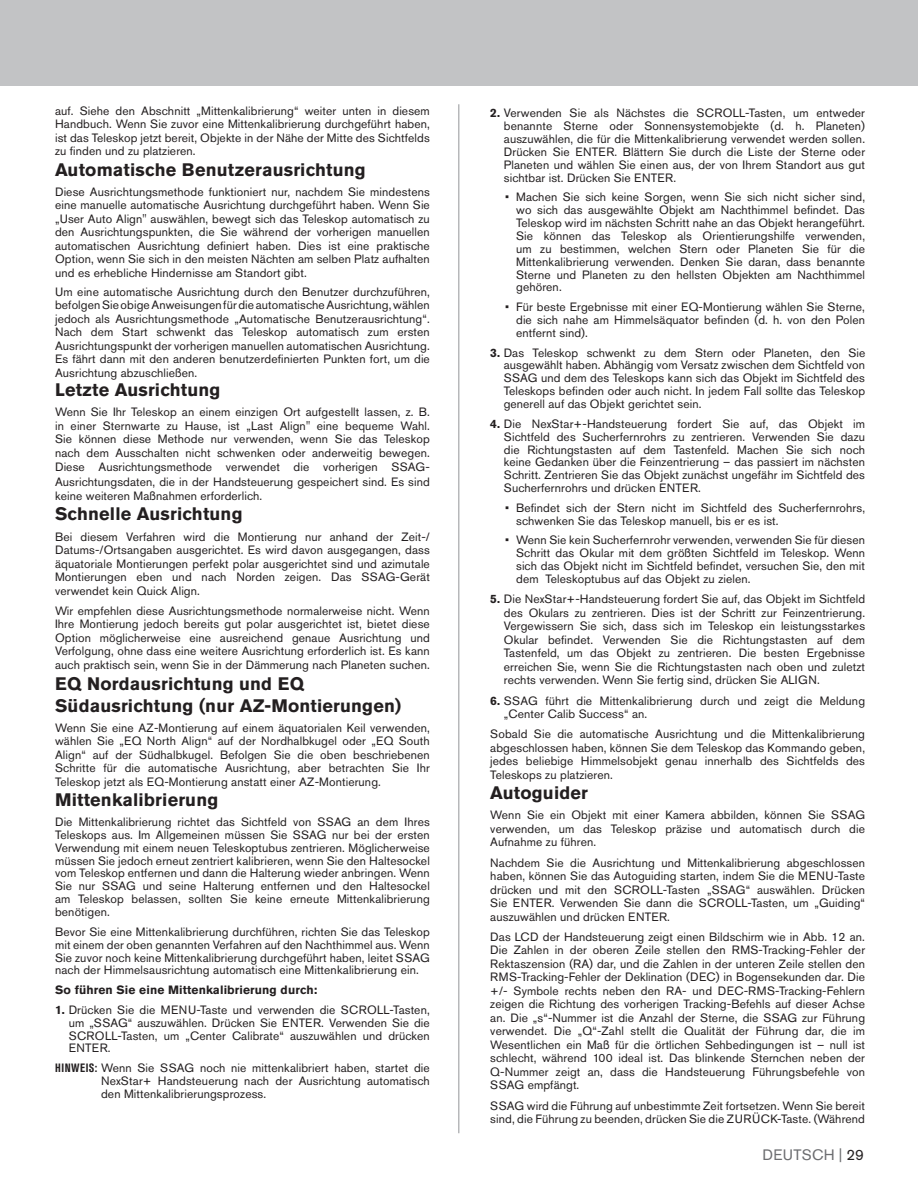
<style>
.page{position:relative;width:918px;height:1188px;background:#fff}
.page>*{position:absolute;margin:0;border:0;box-sizing:border-box;transform-origin:0 0}
.t1{font:700 18px/21.6px "Akzidenz Grotesk Pro";letter-spacing:.01em;color:#231f20}
.t2{font:15px "Akzidenz Grotesk Pro";letter-spacing:.015em;color:#6c6d70}
.t3{font:12px/13.5px "Akzidenz Grotesk Pro";letter-spacing:.01em;color:#231f20;text-align:justify}
.t4{font:700 12px "Akzidenz Grotesk Pro";letter-spacing:.01em;color:#231f20}
.s1{font-weight:700}
.s2{font-weight:700;font-stretch:condensed}
.s3{color:#231f20}
</style>
<div class="page">
<div style="left:0;top:0;width:918px;height:85px;background:#c2c3c5"></div>
<hr style="left:459px;top:104px;width:1px;height:1029px;background:#939598">
<p class="t3" style="left:55px;top:104px;width:376px">auf. Siehe den Abschnitt „Mittenkalibrierung“ weiter unten in diesem Handbuch. Wenn Sie zuvor eine Mittenkalibrierung durchgeführt haben, ist das Teleskop jetzt bereit, Objekte in der Nähe der Mitte des Sichtfelds zu finden und zu platzieren.</p>
<h1 class="t1" style="left:55px;top:158px;width:312px">Automatische Benutzerausrichtung</h1>
<p class="t3" style="left:55px;top:185px;width:376px">Diese Ausrichtungsmethode funktioniert nur, nachdem Sie mindestens eine manuelle automatische Ausrichtung durchgeführt haben. Wenn Sie „User Auto Align" auswählen, bewegt sich das Teleskop automatisch zu den Ausrichtungspunkten, die Sie während der vorherigen manuellen automatischen Ausrichtung definiert haben. Dies ist eine praktische Option, wenn Sie sich in den meisten Nächten am selben Platz aufhalten und es erhebliche Hindernisse am Standort gibt.</p>
<p class="t3" style="left:55px;top:285px;width:376px">Um eine automatische Ausrichtung durch den Benutzer durchzuführen, befolgen Sie obige Anweisungen für die automatische Ausrichtung, wählen jedoch als Ausrichtungsmethode „Automatische Benutzerausrichtung“.<br>Nach dem Start schwenkt das Teleskop automatisch zum ersten Ausrichtungspunkt der vorherigen manuellen automatischen Ausrichtung.<br>Es fährt dann mit den anderen benutzerdefinierten Punkten fort, um die Ausrichtung abzuschließen.</p>
<h1 class="t1" style="left:55px;top:379px;width:167px">Letzte Ausrichtung</h1>
<p class="t3" style="left:55px;top:405px;width:376px;line-height:14px">Wenn Sie Ihr Teleskop an einem einzigen Ort aufgestellt lassen, z. B. in einer Sternwarte zu Hause, ist „Last Align" eine bequeme Wahl.<br>Sie können diese Methode nur verwenden, wenn Sie das Teleskop nach dem Ausschalten nicht schwenken oder anderweitig bewegen.<br>Diese Ausrichtungsmethode verwendet die vorherigen SSAG-Ausrichtungsdaten, die in der Handsteuerung gespeichert sind. Es sind keine weiteren Maßnahmen erforderlich.</p>
<h1 class="t1" style="left:55px;top:503px;width:189px">Schnelle Ausrichtung</h1>
<p class="t3" style="left:55px;top:530px;width:376px">Bei diesem Verfahren wird die Montierung nur anhand der Zeit-/ Datums-/Ortsangaben ausgerichtet. Es wird davon ausgegangen, dass äquatoriale Montierungen perfekt polar ausgerichtet sind und azimutale Montierungen eben und nach Norden zeigen. Das SSAG-Gerät verwendet kein Quick Align.</p>
<p class="t3" style="left:55px;top:604px;width:376px">Wir empfehlen diese Ausrichtungsmethode normalerweise nicht. Wenn Ihre Montierung jedoch bereits gut polar ausgerichtet ist, bietet diese Option möglicherweise eine ausreichend genaue Ausrichtung und Verfolgung, ohne dass eine weitere Ausrichtung erforderlich ist. Es kann auch praktisch sein, wenn Sie in der Dämmerung nach Planeten suchen.</p>
<h1 class="t1" style="left:55px;top:673px;width:348px">EQ Nordausrichtung und EQ<br>Südausrichtung (nur AZ-Montierungen)</h1>
<p class="t3" style="left:55px;top:721px;width:376px">Wenn Sie eine AZ-Montierung auf einem äquatorialen Keil verwenden, wählen Sie „EQ North Align“ auf der Nordhalbkugel oder „EQ South Align“ auf der Südhalbkugel. Befolgen Sie die oben beschriebenen Schritte für die automatische Ausrichtung, aber betrachten Sie Ihr Teleskop jetzt als EQ-Montierung anstatt einer AZ-Montierung.</p>
<h1 class="t1" style="left:55px;top:789px;width:165px">Mittenkalibrierung</h1>
<p class="t3" style="left:55px;top:815px;width:376px;line-height:12.9px">Die Mittenkalibrierung richtet das Sichtfeld von SSAG an dem Ihres Teleskops aus. Im Allgemeinen müssen Sie SSAG nur bei der ersten Verwendung mit einem neuen Teleskoptubus zentrieren. Möglicherweise müssen Sie jedoch erneut zentriert kalibrieren, wenn Sie den Haltesockel vom Teleskop entfernen und dann die Halterung wieder anbringen. Wenn Sie nur SSAG und seine Halterung entfernen und den Haltesockel am Teleskop belassen, sollten Sie keine erneute Mittenkalibrierung benötigen.</p>
<p class="t3" style="left:55px;top:925px;width:376px;line-height:12.9px">Bevor Sie eine Mittenkalibrierung durchführen, richten Sie das Teleskop mit einem der oben genannten Verfahren auf den Nachthimmel aus. Wenn Sie zuvor noch keine Mittenkalibrierung durchgeführt haben, leitet SSAG nach der Himmelsausrichtung automatisch eine Mittenkalibrierung ein.</p>
<p class="t4" style="left:55px;top:982px;width:264px">So führen Sie eine Mittenkalibrierung durch:</p>
<p class="t3" style="left:69px;top:1003px;width:363px;line-height:12.9px;text-indent:-14px"><span class="s1">1.</span> Drücken Sie die MENU-Taste und verwenden die SCROLL-Tasten, um „SSAG“ auszuwählen. Drücken Sie ENTER. Verwenden Sie die SCROLL-Tasten, um „Center Calibrate“ auszuwählen und drücken ENTER.</p>
<p class="t3" style="left:101px;top:1061px;width:330px;line-height:12.9px;text-indent:-46px"><span class="s2">HINWEIS:</span> Wenn Sie SSAG noch nie mittenkalibriert haben, startet die NexStar+ Handsteuerung nach der Ausrichtung automatisch den Mittenkalibrierungsprozess.</p>
<p class="t3" style="left:504px;top:106px;width:363px;line-height:12.9px;text-indent:-14px"><span class="s1">2.</span> Verwenden Sie als Nächstes die SCROLL-Tasten, um entweder benannte Sterne oder Sonnensystemobjekte (d. h. Planeten) auszuwählen, die für die Mittenkalibrierung verwendet werden sollen.<br>Drücken Sie ENTER. Blättern Sie durch die Liste der Sterne oder Planeten und wählen Sie einen aus, der von Ihrem Standort aus gut sichtbar ist. Drücken Sie ENTER.</p>
<p class="t3" style="left:516px;top:190px;width:350px;line-height:12.9px;text-indent:-11px">• Machen Sie sich keine Sorgen, wenn Sie sich nicht sicher sind, wo sich das ausgewählte Objekt am Nachthimmel befindet. Das Teleskop wird im nächsten Schritt nahe an das Objekt herangeführt.<br>Sie können das Teleskop als Orientierungshilfe verwenden, um zu bestimmen, welchen Stern oder Planeten Sie für die Mittenkalibrierung verwenden. Denken Sie daran, dass benannte Sterne und Planeten zu den hellsten Objekten am Nachthimmel gehören.</p>
<p class="t3" style="left:516px;top:300px;width:350px;line-height:12.9px;text-indent:-11px">• Für beste Ergebnisse mit einer EQ-Montierung wählen Sie Sterne, die sich nahe am Himmelsäquator befinden (d. h. von den Polen entfernt sind).</p>
<p class="t3" style="left:504px;top:346px;width:363px;line-height:12.9px;text-indent:-13px"><span class="s1">3.</span> Das Teleskop schwenkt zu dem Stern oder Planeten, den Sie ausgewählt haben. Abhängig vom Versatz zwischen dem Sichtfeld von SSAG und dem des Teleskops kann sich das Objekt im Sichtfeld des Teleskops befinden oder auch nicht. In jedem Fall sollte das Teleskop generell auf das Objekt gerichtet sein.</p>
<p class="t3" style="left:504px;top:417px;width:363px;line-height:12.9px;text-indent:-14px"><span class="s1">4.</span> Die NexStar+-Handsteuerung fordert Sie auf, das Objekt im Sichtfeld des Sucherfernrohrs zu zentrieren. Verwenden Sie dazu die Richtungstasten auf dem Tastenfeld. Machen Sie sich noch keine Gedanken über die Feinzentrierung – das passiert im nächsten Schritt. Zentrieren Sie das Objekt zunächst ungefähr im Sichtfeld des Sucherfernrohrs und drücken ENTER.</p>
<p class="t3" style="left:516px;top:501px;width:350px;line-height:12.9px;text-indent:-11px">• Befindet sich der Stern nicht im Sichtfeld des Sucherfernrohrs, schwenken Sie das Teleskop manuell, bis er es ist.</p>
<p class="t3" style="left:516px;top:534px;width:350px;line-height:12.9px;text-indent:-11px">• Wenn Sie kein Sucherfernrohr verwenden, verwenden Sie für diesen Schritt das Okular mit dem größten Sichtfeld im Teleskop. Wenn sich das Objekt nicht im Sichtfeld befindet, versuchen Sie, den mit dem Teleskoptubus auf das Objekt zu zielen.</p>
<p class="t3" style="left:504px;top:592px;width:363px;text-indent:-14px"><span class="s1">5.</span> Die NexStar+-Handsteuerung fordert Sie auf, das Objekt im Sichtfeld des Okulars zu zentrieren. Dies ist der Schritt zur Feinzentrierung.<br>Vergewissern Sie sich, dass sich im Teleskop ein leistungsstarkes Okular befindet. Verwenden Sie die Richtungstasten auf dem Tastenfeld, um das Objekt zu zentrieren. Die besten Ergebnisse erreichen Sie, wenn Sie die Richtungstasten nach oben und zuletzt rechts verwenden. Wenn Sie fertig sind, drücken Sie ALIGN.</p>
<p class="t3" style="left:504px;top:694px;width:363px;text-indent:-14px"><span class="s1">6.</span> SSAG führt die Mittenkalibrierung durch und zeigt die Meldung „Center Calib Success“ an.</p>
<p class="t3" style="left:490px;top:727px;width:376px">Sobald Sie die automatische Ausrichtung und die Mittenkalibrierung abgeschlossen haben, können Sie dem Teleskop das Kommando geben, jedes beliebige Himmelsobjekt genau innerhalb des Sichtfelds des Teleskops zu platzieren.</p>
<h1 class="t1" style="left:490px;top:782px;width:99px">Autoguider</h1>
<p class="t3" style="left:490px;top:808px;width:376px">Wenn Sie ein Objekt mit einer Kamera abbilden, können Sie SSAG verwenden, um das Teleskop präzise und automatisch durch die Aufnahme zu führen.</p>
<p class="t3" style="left:490px;top:856px;width:376px">Nachdem Sie die Ausrichtung und Mittenkalibrierung abgeschlossen haben, können Sie das Autoguiding starten, indem Sie die MENU-Taste drücken und mit den SCROLL-Tasten „SSAG“ auswählen. Drücken Sie ENTER. Verwenden Sie dann die SCROLL-Tasten, um „Guiding“ auszuwählen und drücken ENTER.</p>
<p class="t3" style="left:490px;top:930px;width:376px">Das LCD der Handsteuerung zeigt einen Bildschirm wie in Abb. 12 an.<br>Die Zahlen in der oberen Zeile stellen den RMS-Tracking-Fehler der Rektaszension (RA) dar, und die Zahlen in der unteren Zeile stellen den RMS-Tracking-Fehler der Deklination (DEC) in Bogensekunden dar. Die +/- Symbole rechts neben den RA- und DEC-RMS-Tracking-Fehlern zeigen die Richtung des vorherigen Tracking-Befehls auf dieser Achse an. Die „s“-Nummer ist die Anzahl der Sterne, die SSAG zur Führung verwendet. Die „Q“-Zahl stellt die Qualität der Führung dar, die im Wesentlichen ein Maß für die örtlichen Sehbedingungen ist – null ist schlecht, während 100 ideal ist. Das blinkende Sternchen neben der Q-Nummer zeigt an, dass die Handsteuerung Führungsbefehle von SSAG empfängt.</p>
<p class="t3" style="left:490px;top:1099px;width:376px">SSAG wird die Führung auf unbestimmte Zeit fortsetzen. Wenn Sie bereit sind, die Führung zu beenden, drücken Sie die ZURÜCK-Taste. (Während</p>
<p class="t2" style="left:762px;top:1145px;width:103px">DEUTSCH | <span class="s3">29</span></p>
</div>
